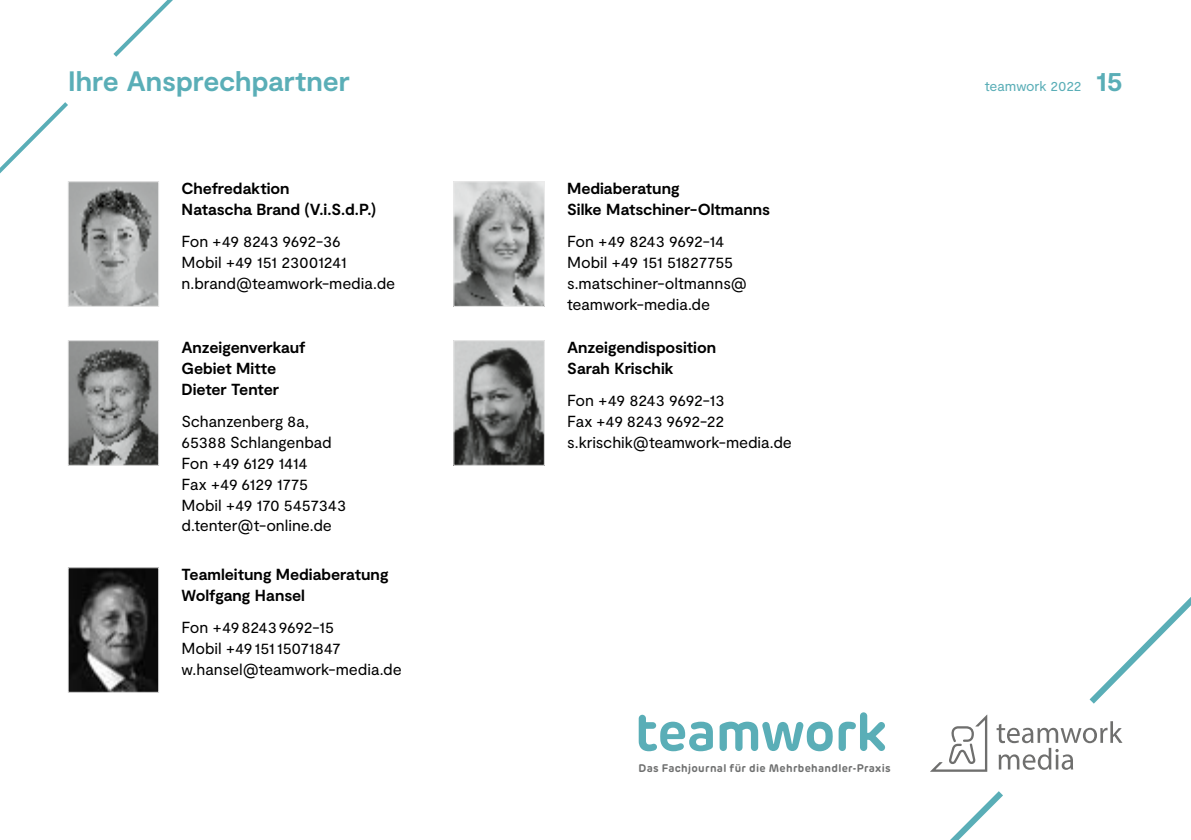
<style>
.page{position:relative;width:1191px;height:840px;background:#fff}
.page>*{position:absolute;margin:0;border:0;box-sizing:border-box;transform-origin:0 0}
.t1{font:700 53.2px "Rubrik New";letter-spacing:-.015em;color:#5aaeb7}
.t2{font:700 28px "Moderat";letter-spacing:-.005em;color:#5aaeb7}
.t3{font:16px/20.8px "Moderat";letter-spacing:-.005em;color:#000}
.t4{font:700 16px/20.8px "Moderat";letter-spacing:-.005em;color:#000}
.t5{font:14px "Moderat";letter-spacing:-.01em;color:#5aaeb7}
.t6{font:700 11px "Rubrik New";letter-spacing:.025em;color:#6f7070}
.s1{font-weight:700;font-size:28px}
</style>
<div class="page">
<svg style="left:0;top:102px;width:68px;height:72px"></svg>
<svg style="left:113px;top:0;width:60px;height:57px"></svg>
<svg style="left:996px;top:721px;width:126px;height:48px"></svg>
<svg style="left:931px;top:714px;width:56px;height:57px"></svg>
<svg style="left:1089px;top:597px;width:102px;height:107px"></svg>
<svg style="left:951px;top:791px;width:52px;height:48px"></svg>
<img style="left:456px;top:183px;width:86px;height:121px">
<div style="left:454px;top:181px;width:90px;height:125px;border:1px solid #ececec"></div>
<img style="left:456px;top:342px;width:86px;height:121px">
<div style="left:454px;top:340px;width:90px;height:125px;border:1px solid #ececec"></div>
<img style="left:70px;top:183px;width:87px;height:121px">
<div style="left:68px;top:181px;width:91px;height:125px;border:1px solid #ececec"></div>
<img style="left:70px;top:342px;width:87px;height:121px">
<div style="left:68px;top:340px;width:91px;height:125px;border:1px solid #ececec"></div>
<img style="left:70px;top:569px;width:87px;height:121px">
<div style="left:68px;top:567px;width:91px;height:125px;border:1px solid #ececec"></div>
<h2 class="t2" style="left:68px;top:64px;width:283px">Ihre Ansprechpartner</h2>
<p class="t5" style="left:985px;top:77px;width:139px">teamwork 2022 <span class="s1">15</span></p>
<p class="t4" style="left:181px;top:179px;width:196px">Chefredaktion<br>Natascha Brand (V.i.S.d.P.)</p>
<p class="t3" style="left:181px;top:232px;width:215px">Fon +49 8243 9692-36<br>Mobil +49 151 23001241 n.brand@teamwork-media.de</p>
<p class="t4" style="left:181px;top:338px;width:126px">Anzeigenverkauf<br>Gebiet Mitte<br>Dieter Tenter</p>
<p class="t3" style="left:181px;top:411px;width:166px">Schanzenberg 8a,<br>65388 Schlangenbad<br>Fon +49 6129 1414<br>Fax +49 6129 1775<br>Mobil +49 170 5457343 d.tenter@t-online.de</p>
<p class="t4" style="left:181px;top:565px;width:209px">Teamleitung Mediaberatung<br>Wolfgang Hansel</p>
<p class="t3" style="left:181px;top:617px;width:222px">Fon +4982439692-15<br>Mobil +4915115071847 w.hansel@teamwork-media.de</p>
<p class="t4" style="left:567px;top:179px;width:204px">Mediaberatung<br>Silke Matschiner-Oltmanns</p>
<p class="t3" style="left:567px;top:232px;width:181px">Fon +49 8243 9692-14<br>Mobil +49 151 51827755 s.matschiner-oltmanns@ teamwork-media.de</p>
<p class="t4" style="left:567px;top:338px;width:150px">Anzeigendisposition<br>Sarah Krischik</p>
<p class="t3" style="left:567px;top:390px;width:226px">Fon +49 8243 9692-13<br>Fax +49 8243 9692-22 s.krischik@teamwork-media.de</p>
<h1 class="t1" style="left:635px;top:698px;width:252px">teamwork</h1>
<p class="t6" style="left:638px;top:760px;width:253px">Das Fachjournal für die Mehrbehandler-Praxis</p>
</div>
